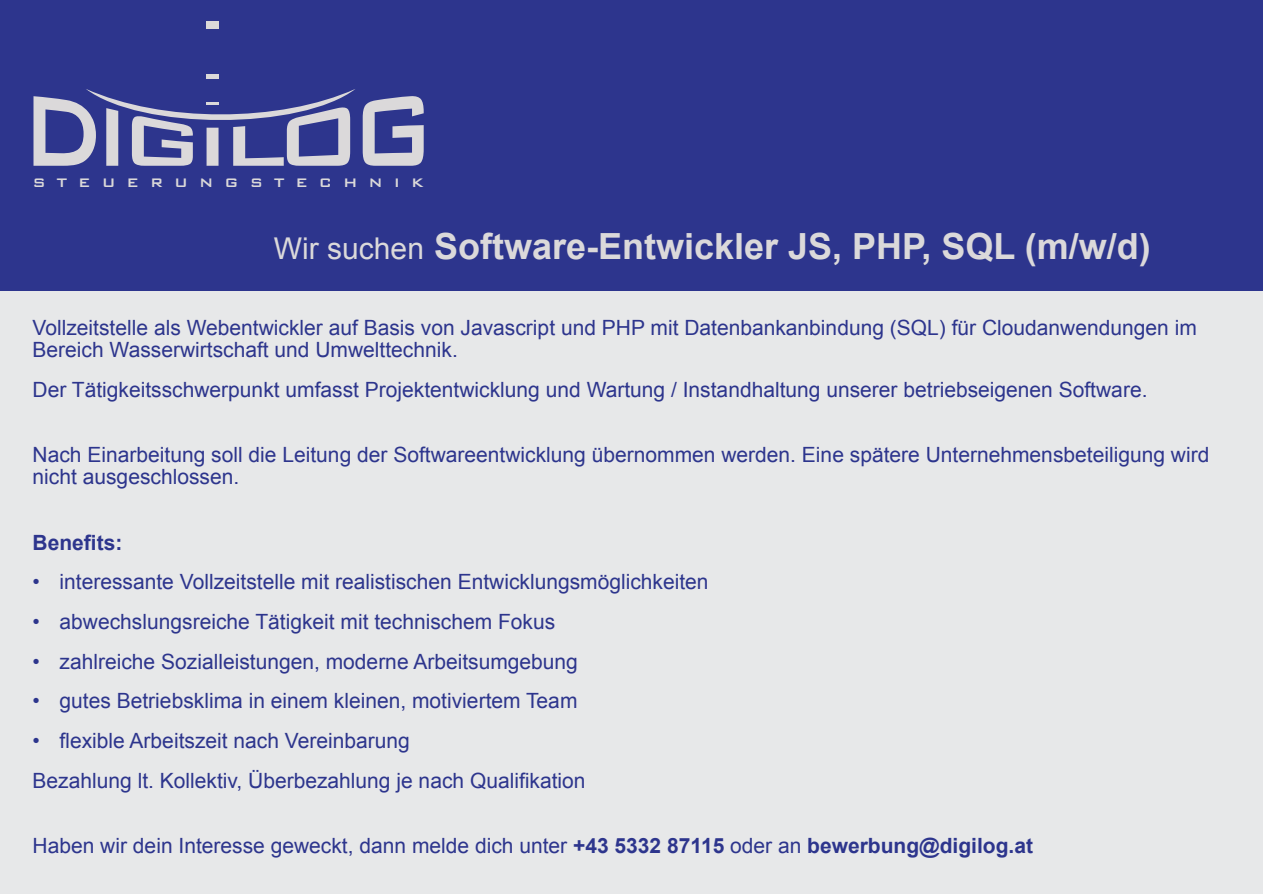
<style>
.page{position:relative;width:1263px;height:894px;background:#fff}
.page>*{position:absolute;margin:0;border:0;box-sizing:border-box;transform-origin:0 0}
.t1{font:700 36px "Arial";color:#dbd9da}
.t2{font:21px/21.8px "Arial";color:#2d358d}
.t3{font:700 21px "Arial";color:#2d358d}
.t4{font:500 16.5px "Bank Gothic";letter-spacing:.665em;color:#dbd9d9}
.s1{font-weight:400;font-size:30px}
.s2{font-weight:700}
</style>
<div class="page">
<div style="left:0;top:0;width:1263px;height:893px;background:#e7e8e9"></div>
<div style="left:0;top:0;width:1263px;height:290px;background:#2d358d"></div>
<div style="left:206px;top:21px;width:12px;height:8px;background:#dbd9d9"></div>
<div style="left:206px;top:74px;width:12px;height:5px;background:#dbd9d9"></div>
<svg style="left:34px;top:89px;width:390px;height:77px"></svg>
<p class="t4" style="left:33px;top:174px;width:393px">STEUERUNGSTECHNIK</p>
<h1 class="t1" style="left:274px;top:233px;width:878px"><span class="s1">Wir suchen</span> Software-Entwickler JS, PHP, SQL (m/w/d)</h1>
<p class="t2" style="left:33px;top:319px;width:1166px">Vollzeitstelle als Webentwickler auf Basis von Javascript und PHP mit Datenbankanbindung (SQL) für Cloudanwendungen im<br>Bereich Wasserwirtschaft und Umwelttechnik.</p>
<p class="t2" style="left:33px;top:380px;width:1116px">Der Tätigkeitsschwerpunkt umfasst Projektentwicklung und Wartung / Instandhaltung unserer betriebseigenen Software.</p>
<p class="t2" style="left:33px;top:446px;width:1178px">Nach Einarbeitung soll die Leitung der Softwareentwicklung übernommen werden. Eine spätere Unternehmensbeteiligung wird nicht ausgeschlossen.</p>
<p class="t3" style="left:33px;top:534px;width:91px">Benefits:</p>
<p class="t2" style="left:33px;top:572px;width:678px">• interessante Vollzeitstelle mit realistischen Entwicklungsmöglichkeiten</p>
<p class="t2" style="left:33px;top:612px;width:524px">• abwechslungsreiche Tätigkeit mit technischem Fokus</p>
<p class="t2" style="left:33px;top:652px;width:547px">• zahlreiche Sozialleistungen, moderne Arbeitsumgebung</p>
<p class="t2" style="left:33px;top:691px;width:546px">• gutes Betriebsklima in einem kleinen, motiviertem Team</p>
<p class="t2" style="left:33px;top:722px;width:554px;line-height:39.8px">• flexible Arbeitszeit nach Vereinbarung<br>Bezahlung lt. Kollektiv, Überbezahlung je nach Qualifikation</p>
<p class="t2" style="left:33px;top:836px;width:1002px">Haben wir dein Interesse geweckt, dann melde dich unter <span class="s2">+43 5332 87115</span> oder an <span class="s2">bewerbung@digilog.at</span></p>
</div>
